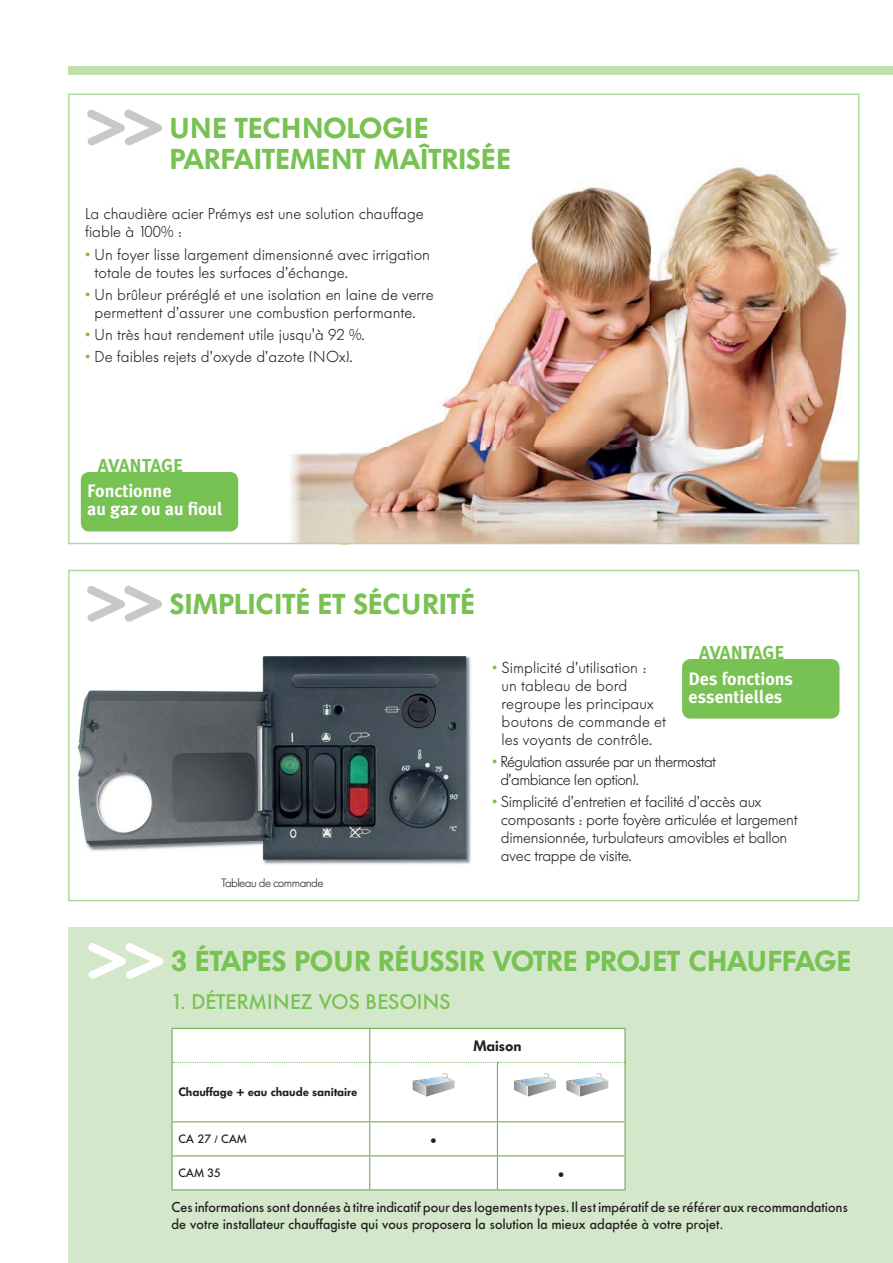
<style>
.page{position:relative;width:893px;height:1263px;background:#fff}
.page>*{position:absolute;margin:0;border:0;box-sizing:border-box;transform-origin:0 0}
.t1{font:600 28.5px/31.5px "Futura BQ";color:#78c153}
.t2{font:500 21px "Futura BQ";color:#78c153}
.t3{font:700 18.75px "Meta Plus";letter-spacing:-.01em;color:#78c153}
.t4{font:700 18px/18px "Meta Plus";color:#fff}
.t5{font:500 18px "Futura BQ";color:#231f20}
.t6{font:300 15.75px/18px "Futura BQ";color:#231f20}
.t7{font:300 15.75px/18px "Futura BQ";letter-spacing:-.02em;color:#231f20}
.t8{font:300 15.75px/18px "Futura BQ";letter-spacing:-.04em;color:#231f20}
.t9{font:600 15px "Futura BQ";color:#231f20}
.t10{font:500 14.25px/17.1px "Futura BQ";color:#231f20}
.t11{font:600 12px "Futura BQ";color:#231f20}
.t12{font:300 12px "Futura BQ";letter-spacing:-.05em;color:#231f20}
.t13{font:500 12px "Futura BQ";color:#231f20}
.s1{color:#1c1b1f}
.s2{color:#78c153}
</style>
<div class="page">
<div style="left:68px;top:927px;width:824px;height:336px;background:#d3e7ca"></div>
<div style="left:68px;top:570px;width:791px;height:331px;border:2px solid #b2d99c"></div>
<div style="left:81px;top:472px;width:157px;height:59px;background:#78c153;border-radius:9px"></div>
<div style="left:682px;top:659px;width:157px;height:60px;background:#78c153;border-radius:9px"></div>
<svg style="left:87px;top:110px;width:75px;height:35px"></svg>
<svg style="left:87px;top:586px;width:75px;height:36px"></svg>
<div style="left:68px;top:66px;width:824px;height:8px;background:#c0dfac"></div>
<svg style="left:88px;top:943px;width:75px;height:36px"></svg>
<img style="left:263px;top:656px;width:208px;height:208px">
<img style="left:78px;top:656px;width:388px;height:204px">
<div style="left:172px;top:1029px;width:452px;height:160px;background:#fff"></div>
<hr style="left:171px;top:1028px;width:199px;height:1px;background:#63a345">
<hr style="left:171px;top:1029px;width:1px;height:33px;background:#63a345">
<hr style="left:370px;top:1028px;width:127px;height:1px;background:#63a345">
<hr style="left:369px;top:1029px;width:1px;height:33px;background:#63a345">
<hr style="left:497px;top:1028px;width:128px;height:1px;background:#63a345">
<hr style="left:624px;top:1029px;width:1px;height:33px;background:#63a345">
<hr style="left:171px;top:1062px;width:1px;height:59px;background:#63a345">
<hr style="left:369px;top:1063px;width:1px;height:58px;background:#63a345">
<hr style="left:497px;top:1063px;width:1px;height:58px;background:#63a345">
<hr style="left:624px;top:1062px;width:1px;height:59px;background:#63a345">
<hr style="left:171px;top:1121px;width:199px;height:1px;background:#63a345">
<hr style="left:171px;top:1122px;width:1px;height:33px;background:#63a345">
<hr style="left:171px;top:1155px;width:199px;height:1px;background:#63a345">
<hr style="left:171px;top:1156px;width:1px;height:33px;background:#63a345">
<hr style="left:171px;top:1189px;width:199px;height:1px;background:#63a345">
<svg style="left:173px;top:1062px;width:452px;height:1px"></svg>
<hr style="left:370px;top:1121px;width:127px;height:1px;background:#63a345">
<hr style="left:369px;top:1122px;width:1px;height:33px;background:#63a345">
<hr style="left:497px;top:1121px;width:128px;height:1px;background:#63a345">
<hr style="left:497px;top:1122px;width:1px;height:33px;background:#63a345">
<hr style="left:624px;top:1122px;width:1px;height:33px;background:#63a345">
<hr style="left:370px;top:1155px;width:127px;height:1px;background:#63a345">
<hr style="left:369px;top:1156px;width:1px;height:33px;background:#63a345">
<hr style="left:497px;top:1155px;width:128px;height:1px;background:#63a345">
<hr style="left:497px;top:1156px;width:1px;height:33px;background:#63a345">
<hr style="left:624px;top:1156px;width:1px;height:33px;background:#63a345">
<hr style="left:370px;top:1189px;width:255px;height:1px;background:#63a345">
<svg style="left:412px;top:1073px;width:43px;height:24px"></svg>
<svg style="left:513px;top:1073px;width:43px;height:24px"></svg>
<svg style="left:566px;top:1073px;width:42px;height:24px"></svg>
<img style="left:349px;top:167px;width:507px;height:374px">
<img style="left:349px;top:208px;width:75px;height:15px">
<img style="left:349px;top:248px;width:81px;height:15px">
<img style="left:349px;top:288px;width:84px;height:15px">
<img style="left:349px;top:306px;width:66px;height:15px">
<img style="left:349px;top:328px;width:15px;height:15px">
<img style="left:349px;top:351px;width:3px;height:15px">
<img style="left:349px;top:167px;width:160px;height:3px">
<img style="left:290px;top:453px;width:50px;height:88px">
<div style="left:68px;top:94px;width:791px;height:450px;border:2px solid #b2d99c"></div>
<h1 class="t1" style="left:170px;top:115px;width:342px">UNE TECHNOLOGIE<br>PARFAITEMENT MAÎTRISÉE</h1>
<p class="t6" style="left:85px;top:206px;width:340px">La chaudière acier Prémys est une soluti<span class="s1">on chauffage </span>fiable à 100% :</p>
<p class="t6" style="left:95px;top:246px;width:337px;text-indent:-10px"><span class="s2">•</span> Un foyer lisse largement dimensionné <span class="s1">avec irrigation </span>totale de toutes les surfaces d’échang<span class="s1">e.</span></p>
<p class="t6" style="left:85px;top:287px;width:350px;text-align:center"><span class="s2">•</span> Un brûleur préréglé et une isolation en <span class="s1">laine de verre </span>permettent d’assurer une combustion <span class="s1">performante.</span></p>
<p class="t6" style="left:85px;top:327px;width:281px"><span class="s2">•</span> Un très haut rendement utile jusqu'à 9<span class="s1">2 %.</span></p>
<p class="t6" style="left:85px;top:349px;width:269px"><span class="s2">•</span> De faibles rejets d’oxyde d’azote (NO<span class="s1">x).</span></p>
<p class="t3" style="left:98px;top:457px;width:87px">AVANTAGE</p>
<p class="t4" style="left:87px;top:483px;width:137px">Fonctionne<br>au gaz ou au fioul</p>
<h1 class="t1" style="left:170px;top:591px;width:306px">SIMPLICITÉ ET SÉCURITÉ</h1>
<p class="t12" style="left:221px;top:877px;width:104px">Tableau de commande</p>
<p class="t3" style="left:699px;top:644px;width:87px">AVANTAGE</p>
<p class="t6" style="left:501px;top:660px;width:166px;text-indent:-10px"><span class="s2">•</span> Simplicité d’utilisation :<br>un tableau de bord regroupe les principaux boutons de commande et les voyants de contrôle.</p>
<p class="t8" style="left:500px;top:754px;width:217px;text-indent:-8px"><span class="s2">•</span> Régulation assurée par un thermostat d’ambiance (en option).</p>
<p class="t7" style="left:501px;top:794px;width:298px;text-indent:-9px"><span class="s2">•</span> Simplicité d’entretien et facilité d’accès aux composants : porte foyère articulée et largement dimensionnée, turbulateurs amovibles et ballon avec trappe de visite.</p>
<p class="t4" style="left:688px;top:670px;width:106px">Des fonctions essentielles</p>
<h1 class="t1" style="left:171px;top:948px;width:681px">3 ÉTAPES POUR RÉUSSIR VOTRE PROJET CHAUFFAGE</h1>
<h2 class="t2" style="left:171px;top:992px;width:281px">1. DÉTERMINEZ VOS BESOINS</h2>
<p class="t9" style="left:473px;top:1039px;width:50px">Maison</p>
<p class="t11" style="left:178px;top:1087px;width:180px">Chauffage + eau chaude sanitaire</p>
<p class="t13" style="left:178px;top:1134px;width:70px">CA 27 / CAM</p>
<p class="t5" style="left:430px;top:1133px;width:7px">•</p>
<p class="t13" style="left:178px;top:1168px;width:44px">CAM 35</p>
<p class="t5" style="left:558px;top:1167px;width:7px">•</p>
<p class="t10" style="left:171px;top:1199px;width:678px">Ces informations sont données à titre indicatif pour des logements types. Il est impératif de se référer aux recommandations de votre installateur chauffagiste qui vous proposera la solution la mieux adaptée à votre projet.</p>
</div>
